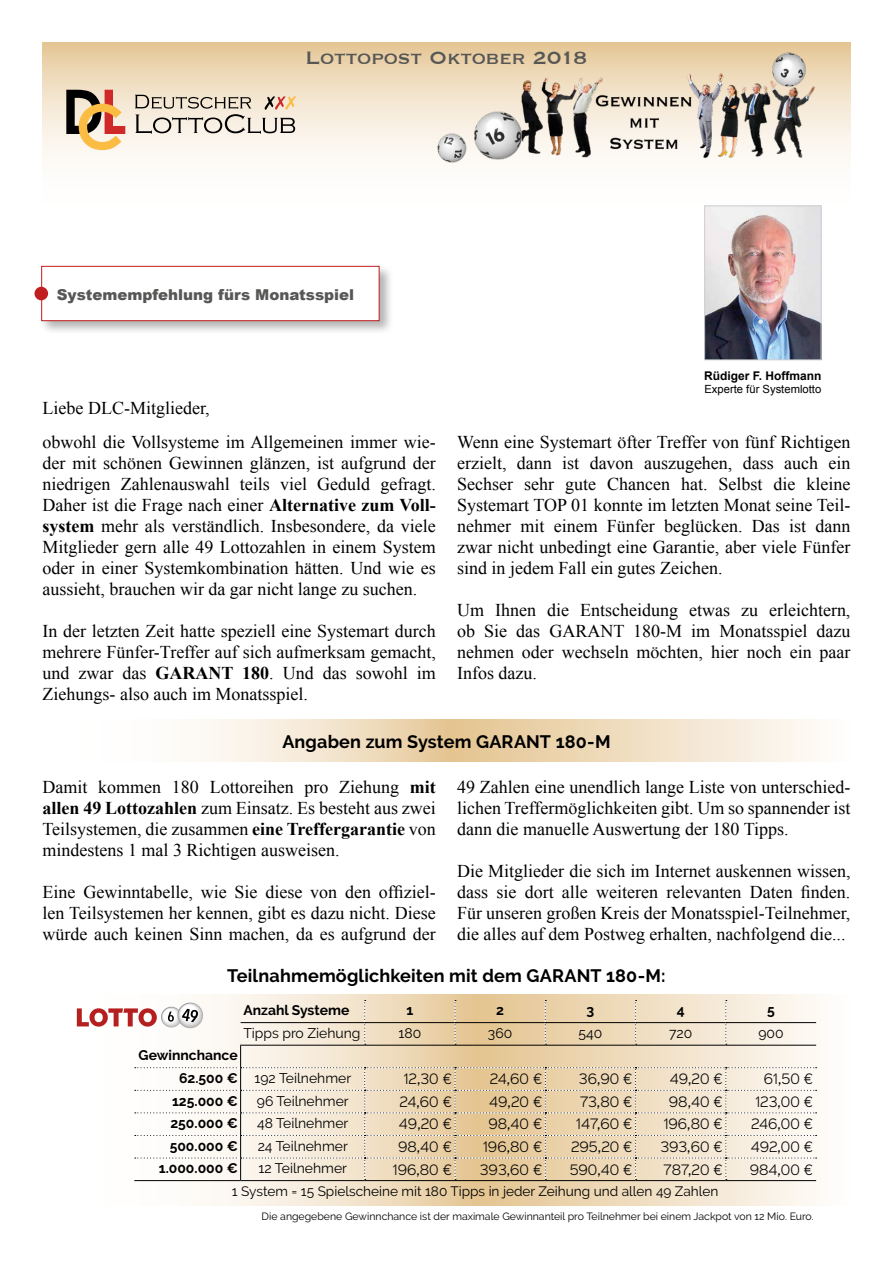
<style>
.page{position:relative;width:893px;height:1263px;background:#fff}
.page>*{position:absolute;margin:0;border:0;box-sizing:border-box;transform-origin:0 0}
.t1{font:23.25px "Copperplate";letter-spacing:-.01em;color:#575756}
.t2{font:18px/21px "Times New Roman";color:#000;text-align:justify}
.t3{font:700 18px "Raleway";letter-spacing:.01em;color:#000}
.t4{font:900 15px "Arial";color:#575756}
.t5{font:700 13.95px/22.8px "Raleway";color:#000}
.t6{font:13.95px "Raleway";color:#000}
.t7{font:13.65px "Raleway";color:#000}
.t8{font:300 12.9px "Sinkin Sans 300";color:#000}
.t9{font:700 12px "Arial";color:#000}
.t10{font:11.25px "Arial";color:#000}
.t11{font:10.5px "Raleway";color:#000}
.s1{font-weight:700}
.s2{font-weight:400}
</style>
<div class="page">
<svg style="left:76px;top:994px;width:742px;height:212px"></svg>
<svg style="left:195px;top:719px;width:621px;height:43px;background:#f1e0c6"></svg>
<svg style="left:43px;top:43px;width:807px;height:187px"></svg>
<img style="left:430px;top:51px;width:390px;height:114px">
<svg style="left:66px;top:90px;width:59px;height:60px;background:#bc9775"></svg>
<svg style="left:135px;top:95px;width:161px;height:39px;background:#cbc0b3"></svg>
<img style="left:706px;top:208px;width:113px;height:150px">
<div style="left:704px;top:206px;width:117px;height:154px;border:1px solid #d0d0d0"></div>
<div style="left:39px;top:264px;width:355px;height:72px;background:#000;opacity:.3"></div>
<div style="left:41px;top:266px;width:338px;height:55px;background:#fff;border:1px solid #c01e20"></div>
<div style="left:34px;top:287px;width:14px;height:13px;background:#c01e20;border-radius:50%"></div>
<hr style="left:365px;top:1180px;width:90px;height:1px;background:#000">
<hr style="left:455px;top:1180px;width:90px;height:1px;background:#000">
<hr style="left:545px;top:1180px;width:91px;height:1px;background:#000">
<hr style="left:636px;top:1180px;width:90px;height:1px;background:#000">
<hr style="left:726px;top:1180px;width:90px;height:1px;background:#000">
<hr style="left:134px;top:1180px;width:107px;height:1px;background:#000">
<hr style="left:241px;top:1180px;width:124px;height:1px;background:#000">
<svg style="left:77px;top:1000px;width:740px;height:180px"></svg>
<p class="t1" style="left:305px;top:42px;width:283px">Lottopost Oktober 2018</p>
<p class="t4" style="left:57px;top:283px;width:299px">Systemempfehlung fürs Monatsspiel</p>
<p class="t2" style="left:43px;top:397px;width:169px">Liebe DLC-Mitglieder,</p>
<p class="t2" style="left:43px;top:431px;width:395px">obwohl die Vollsysteme im Allgemeinen immer wie&shy;der mit schönen Gewinnen glänzen, ist aufgrund der niedrigen Zahlenauswahl teils viel Geduld gefragt.<br>Daher ist die Frage nach einer <span class="s1">Alternative zum Voll&shy;system</span> mehr als verständlich. Insbesondere, da viele Mitglieder gern alle 49 Lottozahlen in einem System oder in einer Systemkombination hätten. Und wie es aussieht, brauchen wir da gar nicht lange zu suchen.</p>
<p class="t2" style="left:43px;top:620px;width:395px">In der letzten Zeit hatte speziell eine Systemart durch mehrere Fünfer-Treffer auf sich aufmerksam gemacht, und zwar das <span class="s1">GARANT 180</span>. Und das sowohl im Ziehungs- also auch im Monatsspiel.</p>
<p class="t9" style="left:704px;top:368px;width:119px">Rüdiger F. Hoffmann</p>
<p class="t10" style="left:704px;top:382px;width:118px">Experte für Systemlotto</p>
<p class="t2" style="left:457px;top:431px;width:395px">Wenn eine Systemart öfter Treffer von fünf Richtigen erzielt, dann ist davon auszugehen, dass auch ein Sechser sehr gute Chancen hat. Selbst die kleine Systemart TOP 01 konnte im letzten Monat seine Teil&shy;nehmer mit einem Fünfer beglücken. Das ist dann zwar nicht unbedingt eine Garantie, aber viele Fünfer sind in jedem Fall ein gutes Zeichen.</p>
<p class="t2" style="left:457px;top:599px;width:395px">Um Ihnen die Entscheidung etwas zu erleichtern, ob Sie das GARANT 180-M im Monatsspiel dazu nehmen oder wechseln möchten, hier noch ein paar Infos dazu.</p>
<p class="t3" style="left:282px;top:731px;width:330px">Angaben zum System GARANT 180-M</p>
<p class="t2" style="left:43px;top:776px;width:395px">Damit kommen 180 Lottoreihen pro Ziehung <span class="s1">mit allen 49 Lottozahlen</span> zum Einsatz. Es besteht aus zwei Teilsystemen, die zusammen <span class="s1">eine Treffergarantie</span> von mindestens 1 mal 3 Richtigen ausweisen.</p>
<p class="t2" style="left:43px;top:881px;width:395px">Eine Gewinntabelle, wie Sie diese von den offiziel&shy;len Teilsystemen her kennen, gibt es dazu nicht. Diese würde auch keinen Sinn machen, da es aufgrund der</p>
<p class="t2" style="left:457px;top:776px;width:395px">49 Zahlen eine unendlich lange Liste von unterschied&shy;lichen Treffermöglichkeiten gibt. Um so spannender ist dann die manuelle Auswertung der 180 Tipps.</p>
<p class="t2" style="left:457px;top:860px;width:395px">Die Mitglieder die sich im Internet auskennen wissen, dass sie dort alle weiteren relevanten Daten finden.<br>Für unseren großen Kreis der Monatsspiel-Teilnehmer, die alles auf dem Postweg erhalten, nachfolgend die...</p>
<p class="t3" style="left:227px;top:966px;width:440px">Teilnahmemöglichkeiten mit dem GARANT 180-M:</p>
<p class="t5" style="left:243px;top:999px;width:107px">Anzahl Systeme</p>
<p class="t5" style="left:406px;top:999px;width:8px">1</p>
<p class="t5" style="left:496px;top:999px;width:9px">2</p>
<p class="t5" style="left:587px;top:999px;width:9px">3</p>
<p class="t5" style="left:677px;top:999px;width:9px">4</p>
<p class="t5" style="left:767px;top:999px;width:9px">5</p>
<p class="t6" style="left:243px;top:1025px;width:119px">Tipps pro Ziehung</p>
<p class="t6" style="left:398px;top:1025px;width:24px">180</p>
<p class="t6" style="left:488px;top:1025px;width:26px">360</p>
<p class="t6" style="left:579px;top:1025px;width:25px">540</p>
<p class="t6" style="left:669px;top:1025px;width:25px">720</p>
<p class="t6" style="left:758px;top:1025px;width:27px">900</p>
<p class="t5" style="left:179px;top:1044px;width:174px;text-indent:-40px">Gewinnchance<br>62.500 € <span class="s2">192 Teilnehmer</span></p>
<p class="t8" style="left:404px;top:1068px;width:50px">12,30 €</p>
<p class="t8" style="left:490px;top:1068px;width:54px">24,60 €</p>
<p class="t8" style="left:579px;top:1068px;width:55px">36,90 €</p>
<p class="t8" style="left:670px;top:1068px;width:55px">49,20 €</p>
<p class="t8" style="left:764px;top:1068px;width:51px">61,50 €</p>
<p class="t5" style="left:172px;top:1089px;width:67px">125.000 €</p>
<p class="t6" style="left:257px;top:1092px;width:93px">96 Teilnehmer</p>
<p class="t8" style="left:400px;top:1091px;width:54px">24,60 €</p>
<p class="t8" style="left:489px;top:1091px;width:55px">49,20 €</p>
<p class="t8" style="left:580px;top:1091px;width:54px">73,80 €</p>
<p class="t8" style="left:669px;top:1091px;width:56px">98,40 €</p>
<p class="t8" style="left:755px;top:1091px;width:59px">123,00 €</p>
<p class="t5" style="left:170px;top:1112px;width:69px">250.000 €</p>
<p class="t6" style="left:257px;top:1115px;width:93px">48 Teilnehmer</p>
<p class="t8" style="left:399px;top:1114px;width:55px">49,20 €</p>
<p class="t8" style="left:488px;top:1114px;width:56px">98,40 €</p>
<p class="t8" style="left:576px;top:1114px;width:58px">147,60 €</p>
<p class="t8" style="left:664px;top:1114px;width:61px">196,80 €</p>
<p class="t8" style="left:751px;top:1114px;width:64px">246,00 €</p>
<p class="t5" style="left:170px;top:1134px;width:70px">500.000 €</p>
<p class="t6" style="left:258px;top:1138px;width:92px">24 Teilnehmer</p>
<p class="t8" style="left:398px;top:1136px;width:56px">98,40 €</p>
<p class="t8" style="left:483px;top:1136px;width:61px">196,80 €</p>
<p class="t8" style="left:571px;top:1136px;width:63px">295,20 €</p>
<p class="t8" style="left:660px;top:1136px;width:64px">393,60 €</p>
<p class="t8" style="left:751px;top:1136px;width:64px">492,00 €</p>
<p class="t5" style="left:159px;top:1157px;width:80px">1.000.000 €</p>
<p class="t6" style="left:259px;top:1160px;width:90px">12 Teilnehmer</p>
<p class="t8" style="left:393px;top:1159px;width:61px">196,80 €</p>
<p class="t8" style="left:480px;top:1159px;width:64px">393,60 €</p>
<p class="t8" style="left:570px;top:1159px;width:65px">590,40 €</p>
<p class="t8" style="left:664px;top:1159px;width:61px">787,20 €</p>
<p class="t8" style="left:750px;top:1159px;width:65px">984,00 €</p>
<p class="t7" style="left:232px;top:1183px;width:488px">1 System = 15 Spielscheine mit 180 Tipps in jeder Zeihung und allen 49 Zahlen</p>
<p class="t11" style="left:262px;top:1211px;width:554px">Die angegebene Gewinnchance ist der maximale Gewinnanteil pro Teilnehmer bei einem Jackpot von 12 Mio. Euro.</p>
</div>
